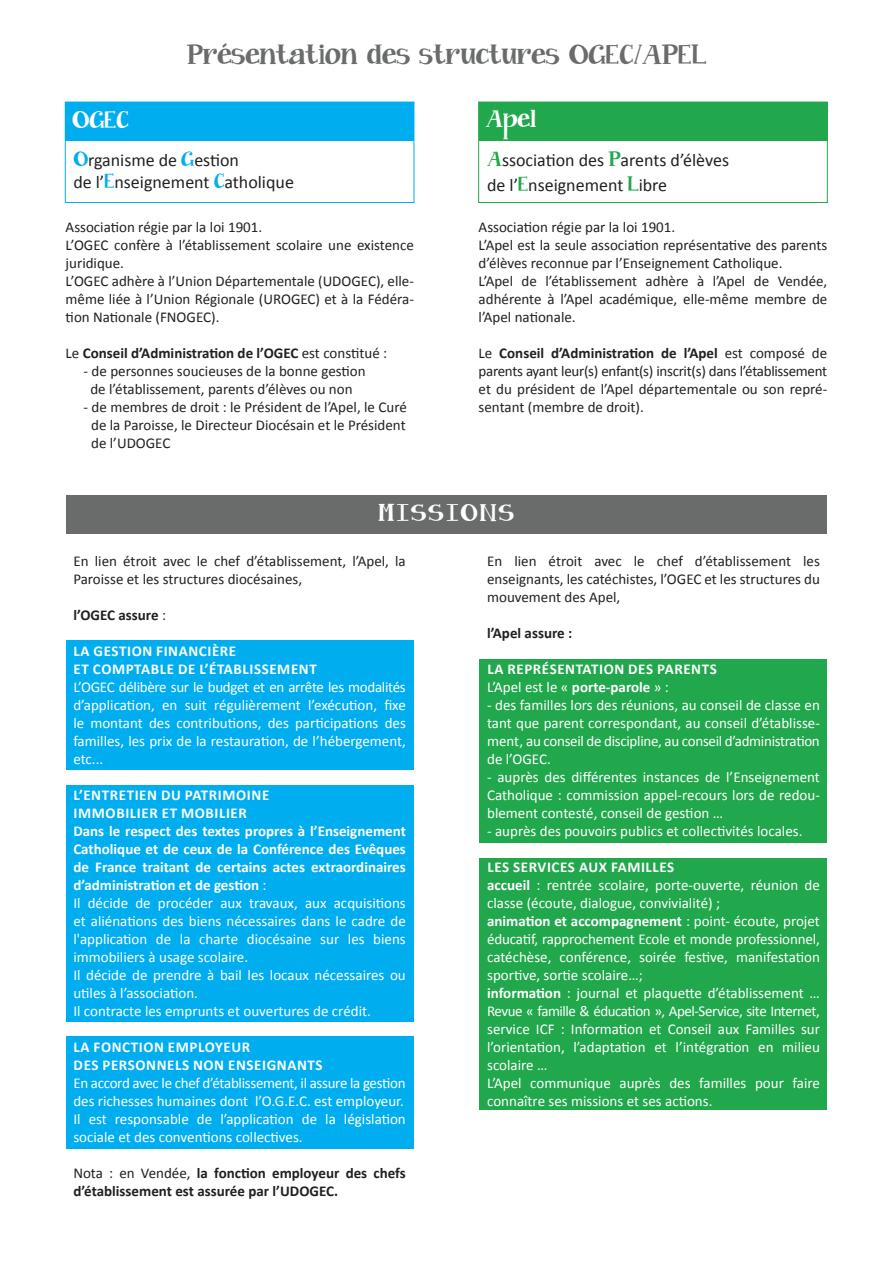
<style>
.page{position:relative;width:893px;height:1263px;background:#fff}
.page>*{position:absolute;margin:0;border:0;box-sizing:border-box;transform-origin:0 0}
.t1{font:24px "Janda Curlygirl Chunky";color:#6a6c6c}
.t2{font:21px "Janda Curlygirl Chunky";letter-spacing:.1em;color:#fff}
.t3{font:18px/21.6px "Calibri";color:#231f20}
.t4{font:15px/18px "Calibri";color:#fff;text-align:justify}
.t5{font:15px/18px "Calibri";color:#231f20}
.t6{font:700 15px/18px "Calibri";color:#231f20}
.t7{font:700 15px/18px "Calibri";letter-spacing:.04em;color:#fff}
.s1{font-family:"Janda Curlygirl Chunky";color:#00aeef}
.s2{font-family:"Janda Curlygirl Chunky";color:#21a74c}
.s3{font-weight:400}
.s4{font-weight:700}
</style>
<div class="page">
<div style="left:65px;top:102px;width:349px;height:38px;background:#00aeef"></div>
<div style="left:65px;top:102px;width:349px;height:101px;border:1px solid #00aeef"></div>
<div style="left:479px;top:102px;width:348px;height:38px;background:#21a74c"></div>
<div style="left:478px;top:102px;width:350px;height:101px;border:1px solid #21a74c"></div>
<div style="left:66px;top:495px;width:760px;height:38px;background:#6a6c6c"></div>
<div style="left:66px;top:640px;width:347px;height:130px;background:#00aeef"></div>
<div style="left:66px;top:785px;width:348px;height:236px;background:#00aeef"></div>
<div style="left:66px;top:1036px;width:347px;height:113px;background:#00aeef"></div>
<div style="left:480px;top:659px;width:347px;height:184px;background:#21a74c"></div>
<div style="left:480px;top:858px;width:347px;height:252px;background:#21a74c"></div>
<h1 class="t1" style="left:187px;top:41px;width:521px">Présentation des structures OGEC/APEL</h1>
<h2 class="t2" style="left:72px;top:109px;width:58px">OGEC</h2>
<h2 class="t2" style="left:486px;top:108px;width:52px">Apel</h2>
<p class="t3" style="left:73px;top:150px;width:222px"><span class="s1">O</span>rganisme de <span class="s1">G</span>estion<br>de l’<span class="s1">E</span>nseignement <span class="s1">C</span>atholique</p>
<p class="t3" style="left:487px;top:148px;width:244px;line-height:25.2px"><span class="s2">A</span>ssociation des <span class="s2">P</span>arents d’élèves de l’<span class="s2">E</span>nseignement <span class="s2">L</span>ibre</p>
<p class="t5" style="left:66px;top:218px;width:350px">Association régie par la loi 1901.<br>L’OGEC confère à l’établissement scolaire une existence juridique.<br>L’OGEC adhère à l’Union Départementale (UDOGEC), elle&shy;même liée à l’Union Régionale (UROGEC) et à la Fédéra&shy;tion Nationale (FNOGEC).</p>
<p class="t6" style="left:66px;top:344px;width:323px"><span class="s3">Le</span> Conseil d’Administration de l’OGEC <span class="s3">est constitué :</span></p>
<p class="t5" style="left:84px;top:362px;width:284px;text-align:center">- de personnes soucieuses de la bonne gestion de l’établissement, parents d’élèves ou non</p>
<p class="t5" style="left:91px;top:398px;width:317px;text-align:justify;text-indent:-8px">- de membres de droit : le Président de l’Apel, le Curé de la Paroisse, le Directeur Diocésain et le Président de l’UDOGEC</p>
<p class="t5" style="left:479px;top:218px;width:350px">Association régie par la loi 1901.<br>L’Apel est la seule association représentative des parents d’élèves reconnue par l’Enseignement Catholique.<br>L’Apel de l’établissement adhère à l’Apel de Vendée, adhérente à l’Apel académique, elle-même membre de l’Apel nationale.</p>
<p class="t5" style="left:479px;top:344px;width:350px;text-align:justify">Le <span class="s4">Conseil d’Administration de l’Apel</span> est composé de parents ayant leur(s) enfant(s) inscrit(s) dans l’établissement et du président de l’Apel départementale ou son repré&shy;sentant (membre de droit).</p>
<h2 class="t2" style="left:379px;top:502px;width:137px">MISSIONS</h2>
<p class="t5" style="left:73px;top:552px;width:334px">En lien étroit avec le chef d’établissement, l’Apel, la<br>Paroisse et les structures diocésaines,</p>
<p class="t6" style="left:73px;top:606px;width:94px">l’OGEC assure <span class="s3">:</span></p>
<p class="t7" style="left:74px;top:642px;width:245px">La gestion financière<br>et comptable de l’établissement</p>
<p class="t4" style="left:73px;top:678px;width:334px">L’OGEC délibère sur le budget et en arrête les modalités d’application, en suit régulièrement l’exécution, fixe le montant des contributions, des participations des familles, les prix de la restauration, de l’hébergement, etc...</p>
<p class="t4" style="left:73px;top:786px;width:334px;text-align:left"><span class="s4">L’entretien du patrimoine<br>immobilier et mobilier<br>Dans le respect des textes propres à l’Enseignement Catholique et de ceux de la Conférence des Evêques de France traitant de certains actes extraordinaires d’administration et de gestion</span> :<br>Il décide de procéder aux travaux, aux acquisitions et aliénations des biens nécessaires dans le cadre de l'application de la charte diocésaine sur les biens immobiliers à usage scolaire.<br>Il décide de prendre à bail les locaux nécessaires ou utiles à l’association.<br>Il contracte les emprunts et ouvertures de crédit.</p>
<p class="t7" style="left:74px;top:1038px;width:250px">La fonction employeur<br>des personnels non enseignants</p>
<p class="t4" style="left:73px;top:1074px;width:334px;text-align:left">En accord avec le chef d’établissement, il assure la gestion des richesses humaines dont l’O.G.E.C. est employeur.<br>Il est responsable de l’application de la législation sociale et des conventions collectives.</p>
<p class="t6" style="left:73px;top:1164px;width:334px"><span class="s3">Nota : en Vendée,</span> la fonction employeur des chefs d’établissement est assurée par l’UDOGEC.</p>
<p class="t5" style="left:487px;top:552px;width:334px;text-align:justify">En lien étroit avec le chef d’établissement les enseignants, les catéchistes, l’OGEC et les structures du mouvement des Apel,</p>
<p class="t6" style="left:487px;top:624px;width:87px">l’Apel assure :</p>
<p class="t7" style="left:487px;top:660px;width:231px">La représentation des parents<br><span class="s3">L’Apel est le «</span> porte-parole <span class="s3">» :</span></p>
<p class="t4" style="left:487px;top:696px;width:334px">- des familles lors des réunions, au conseil de classe en tant que parent correspondant, au conseil d’établisse&shy;ment, au conseil de discipline, au conseil d’administration de l’OGEC.</p>
<p class="t4" style="left:487px;top:768px;width:334px">- auprès des différentes instances de l’Enseignement Catholique : commission appel-recours lors de redou&shy;blement contesté, conseil de gestion …</p>
<p class="t4" style="left:487px;top:822px;width:317px">- auprès des pouvoirs publics et collectivités locales.</p>
<p class="t4" style="left:487px;top:858px;width:334px;text-align:left"><span class="s4">Les services aux familles<br>accueil</span> : rentrée scolaire, porte-ouverte, réunion de classe (écoute, dialogue, convivialité) ;<br><span class="s4">animation et accompagnement</span> : point- écoute, projet éducatif, rapprochement Ecole et monde professionnel, catéchèse, conférence, soirée festive, manifestation sportive, sortie scolaire…;<br><span class="s4">information</span> : journal et plaquette d’établissement … Revue « famille &amp; éducation », Apel-Service, site Internet, service ICF : Information et Conseil aux Familles sur l’orientation, l’adaptation et l’intégration en milieu scolaire …<br>L’Apel communique auprès des familles pour faire connaître ses missions et ses actions.</p>
</div>
